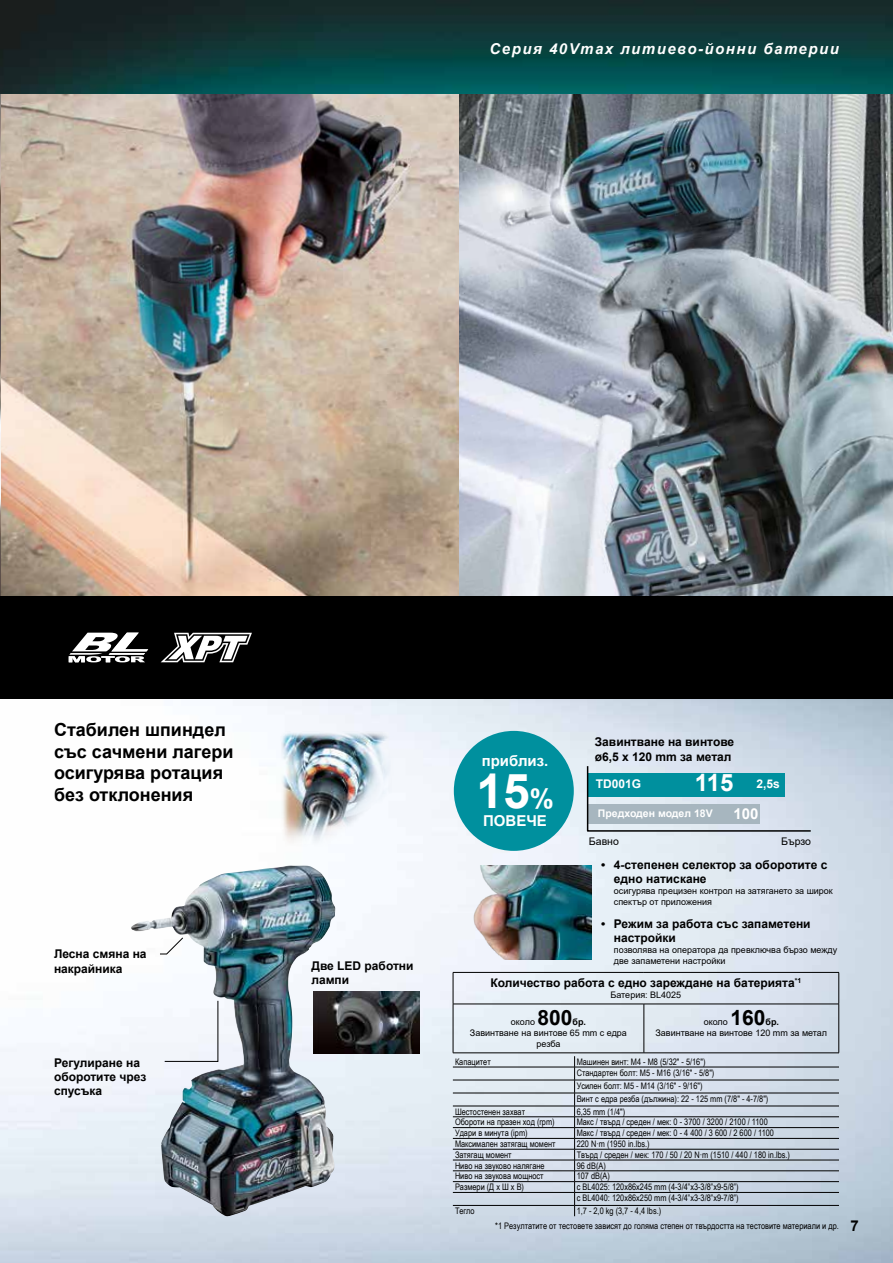
<style>
.page{position:relative;width:893px;height:1263px;background:#fff}
.page>*{position:absolute;margin:0;border:0;box-sizing:border-box;transform-origin:0 0}
.t1{font:700 48px "Arial";color:#fff}
.t2{font:700 21px "Arial";color:#000}
.t3{font:700 18px/21.6px "Arial";color:#000}
.t4{font:italic 700 15px "Arial";letter-spacing:.1em;color:#fff}
.t5{font:700 15px "Arial";color:#fff}
.t6{font:700 15px "Arial";color:#000}
.t7{font:700 12px/14.4px "Arial";color:#000}
.t8{font:700 12px "Arial";color:#fff}
.t9{font:700 10.5px "Arial";color:#fff}
.t10{font:10.5px "Arial";color:#000}
.t11{font:9px/10.8px "Arial Narrow";color:#000}
.t12{font:9px/10.8px "Arial";color:#000}
.t13{font:700 9px "Arial";color:#000}
.s1{font-size:24px}
.s2{font-size:27px}
</style>
<div class="page">
<img style="left:0;top:698px;width:893px;height:565px">
<img style="left:1px;top:94px;width:892px;height:502px">
<img style="left:0;top:90px;width:1px;height:513px">
<img style="left:0;top:0;width:893px;height:94px">
<div style="left:0;top:596px;width:893px;height:102px;background:#000"></div>
<img style="left:131px;top:865px;width:163px;height:289px">
<img style="left:314px;top:991px;width:106px;height:63px">
<img style="left:454px;top:866px;width:137px;height:93px">
<svg style="left:159px;top:937px;width:25px;height:18px"></svg>
<div style="left:164px;top:1000px;width:55px;height:62px;background:#f4f7fc"></div>
<img style="left:279px;top:731px;width:116px;height:119px">
<svg style="left:69px;top:633px;width:79px;height:29px"></svg>
<svg style="left:161px;top:633px;width:91px;height:29px"></svg>
<svg style="left:586px;top:765px;width:226px;height:67px;background:#84b8c3"></svg>
<div style="left:454px;top:731px;width:120px;height:120px;background:#00909e;border-radius:50%"></div>
<hr style="left:838px;top:972px;width:1px;height:32px;background:#000">
<hr style="left:453px;top:972px;width:191px;height:1px;background:#000">
<hr style="left:453px;top:972px;width:1px;height:32px;background:#000">
<hr style="left:644px;top:972px;width:195px;height:1px;background:#000">
<hr style="left:453px;top:1004px;width:191px;height:1px;background:#000">
<hr style="left:453px;top:1004px;width:1px;height:49px;background:#000">
<hr style="left:644px;top:1004px;width:195px;height:1px;background:#000">
<hr style="left:644px;top:1004px;width:1px;height:49px;background:#000">
<hr style="left:838px;top:1004px;width:1px;height:49px;background:#000">
<hr style="left:453px;top:1052px;width:191px;height:1px;background:#000">
<hr style="left:644px;top:1052px;width:195px;height:1px;background:#000">
<hr style="left:453px;top:1067px;width:122px;height:1px;background:#000">
<hr style="left:575px;top:1067px;width:264px;height:1px;background:#000">
<hr style="left:453px;top:1080px;width:122px;height:1px;background:#000">
<hr style="left:575px;top:1080px;width:264px;height:1px;background:#000">
<hr style="left:453px;top:1093px;width:122px;height:1px;background:#000">
<hr style="left:575px;top:1093px;width:264px;height:1px;background:#000">
<hr style="left:453px;top:1106px;width:122px;height:1px;background:#000">
<hr style="left:575px;top:1106px;width:264px;height:1px;background:#000">
<hr style="left:453px;top:1116px;width:122px;height:1px;background:#000">
<hr style="left:575px;top:1116px;width:264px;height:1px;background:#000">
<hr style="left:453px;top:1127px;width:122px;height:1px;background:#000">
<hr style="left:575px;top:1127px;width:264px;height:1px;background:#000">
<hr style="left:453px;top:1138px;width:122px;height:1px;background:#000">
<hr style="left:575px;top:1138px;width:264px;height:1px;background:#000">
<hr style="left:453px;top:1149px;width:122px;height:1px;background:#000">
<hr style="left:575px;top:1149px;width:264px;height:1px;background:#000">
<hr style="left:453px;top:1160px;width:122px;height:1px;background:#000">
<hr style="left:575px;top:1160px;width:264px;height:1px;background:#000">
<hr style="left:453px;top:1170px;width:122px;height:1px;background:#000">
<hr style="left:575px;top:1170px;width:264px;height:1px;background:#000">
<hr style="left:453px;top:1181px;width:122px;height:1px;background:#000">
<hr style="left:575px;top:1181px;width:264px;height:1px;background:#000">
<hr style="left:453px;top:1192px;width:122px;height:1px;background:#000">
<hr style="left:575px;top:1192px;width:264px;height:1px;background:#000">
<hr style="left:453px;top:1205px;width:122px;height:1px;background:#000">
<hr style="left:575px;top:1205px;width:264px;height:1px;background:#000">
<svg style="left:574px;top:1056px;width:1px;height:160px"></svg>
<h3 class="t4" style="left:489px;top:39px;width:351px">Серия 40Vmax литиево-йонни батерии</h3>
<h3 class="t3" style="left:54px;top:719px;width:181px">Стабилен шпиндел със сачмени лагери осигурява ротация без отклонения</h3>
<h3 class="t7" style="left:54px;top:947px;width:94px">Лесна смяна на накрайника</h3>
<h3 class="t7" style="left:54px;top:1055px;width:94px">Регулиране на оборотите чрез спусъка</h3>
<h3 class="t7" style="left:311px;top:958px;width:104px">Две LED работни лампи</h3>
<h3 class="t7" style="left:595px;top:735px;width:141px">Завинтване на винтове ø6,5 x 120 mm за метал</h3>
<h3 class="t8" style="left:596px;top:775px;width:47px">TD001G</h3>
<h3 class="t8" style="left:695px;top:775px;width:86px"><span class="s1">115</span> 2,5s</h3>
<p class="t9" style="left:598px;top:806px;width:116px">Предходен модел 18V</p>
<h3 class="t5" style="left:733px;top:803px;width:27px">100</h3>
<p class="t10" style="left:589px;top:834px;width:31px">Бавно</p>
<p class="t10" style="left:781px;top:834px;width:31px">Бързо</p>
<h3 class="t7" style="left:614px;top:858px;width:215px;text-indent:-13px">• 4-степенен селектор за оборотите с едно натискане</h3>
<p class="t12" style="left:614px;top:885px;width:220px">осигурява прецизен контрол на затягането за широк спектър от приложения</p>
<h3 class="t7" style="left:614px;top:916px;width:198px;text-indent:-13px">• Режим за работа със запаметени настройки</h3>
<p class="t12" style="left:614px;top:944px;width:225px">позволява на оператора да превключва бързо между две запаметени настройки</p>
<h3 class="t7" style="left:490px;top:976px;width:312px">Количество работа с едно зареждане на батерията<sup>*1</sup></h3>
<p class="t12" style="left:611px;top:989px;width:72px">Батерия: BL4025</p>
<p class="t12" style="left:511px;top:1017px;width:26px">около</p>
<h2 class="t2" style="left:537px;top:1003px;width:37px">800</h2>
<p class="t13" style="left:573px;top:1016px;width:15px">бр.</p>
<p class="t12" style="left:470px;top:1027px;width:159px;text-align:center">Завинтване на винтове 65 mm с едра резба</p>
<h3 class="t5" style="left:482px;top:750px;width:68px">приблиз.</h3>
<h1 class="t1" style="left:476px;top:758px;width:79px">15<span class="s2">%</span></h1>
<h3 class="t5" style="left:483px;top:810px;width:65px">ПОВЕЧЕ</h3>
<p class="t12" style="left:704px;top:1017px;width:26px">около</p>
<h2 class="t2" style="left:730px;top:1003px;width:37px">160</h2>
<p class="t13" style="left:765px;top:1016px;width:15px">бр.</p>
<p class="t12" style="left:655px;top:1027px;width:173px">Завинтване на винтове 120 mm за метал</p>
<p class="t11" style="left:455px;top:1056px;width:37px">Капацитет</p>
<p class="t11" style="left:577px;top:1056px;width:139px">Машинен винт: M4 - M8 (5/32" - 5/16")<br>Стандартен болт: M5 - M16 (3/16" - 5/8")</p>
<p class="t11" style="left:577px;top:1079px;width:193px;line-height:13px">Усилен болт: M5 - M14 (3/16" - 9/16")<br>Винт с едра резба (дължина): 22 - 125 mm (7/8" - 4-7/8")</p>
<p class="t11" style="left:455px;top:1106px;width:72px">Шестостенен захват</p>
<p class="t11" style="left:577px;top:1106px;width:50px">6,35 mm (1/4")</p>
<p class="t11" style="left:455px;top:1116px;width:101px">Обороти на празен ход (rpm)</p>
<p class="t11" style="left:577px;top:1116px;width:193px">Макс / твърд / среден / мек: 0 - 3700 / 3200 / 2100 / 1100</p>
<p class="t11" style="left:455px;top:1127px;width:74px">Удари в минута (ipm)</p>
<p class="t11" style="left:577px;top:1127px;width:199px">Макс / твърд / среден / мек: 0 - 4 400 / 3 600 / 2 600 / 1100</p>
<p class="t11" style="left:455px;top:1138px;width:102px">Максимален затягащ момент</p>
<p class="t11" style="left:577px;top:1138px;width:74px">220 N·m (1950 in.lbs.)</p>
<p class="t11" style="left:455px;top:1149px;width:58px">Затягащ момент</p>
<p class="t11" style="left:577px;top:1149px;width:215px">Твърд / среден / мек: 170 / 50 / 20 N·m (1510 / 440 / 180 in.lbs.)</p>
<p class="t11" style="left:455px;top:1160px;width:91px">Ниво на звуково налягане</p>
<p class="t11" style="left:577px;top:1160px;width:31px">96 dB(A)</p>
<p class="t11" style="left:455px;top:1170px;width:90px">Ниво на звукова мощност</p>
<p class="t11" style="left:577px;top:1170px;width:35px">107 dB(A)</p>
<p class="t11" style="left:455px;top:1181px;width:71px">Размери (Д x Ш x В)</p>
<p class="t11" style="left:577px;top:1181px;width:164px">с BL4025: 120x86x245 mm (4-3/4”x3-3/8”x9-5/8”) с BL4040: 120x86x250 mm (4-3/4”x3-3/8”x9-7/8”)</p>
<p class="t11" style="left:455px;top:1205px;width:21px">Тегло</p>
<p class="t11" style="left:495px;top:1203px;width:345px;line-height:15.5px;text-indent:81px">1,7 - 2,0 kg (3,7 - 4,4 lbs.)<br>*1 Резултатите от тестовете зависят до голяма степен от твърдостта на тестовите материали и др.</p>
<h3 class="t6" style="left:850px;top:1215px;width:10px">7</h3>
</div>
